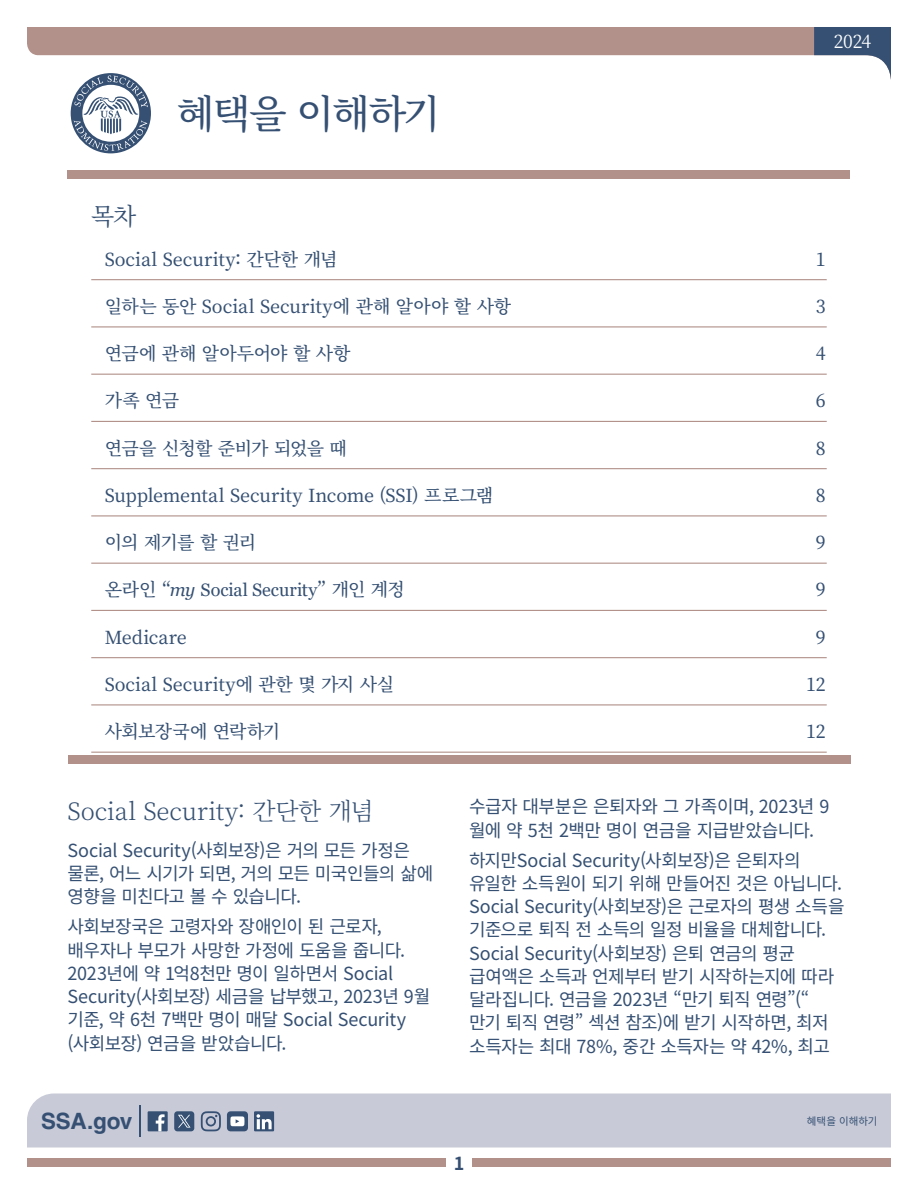
<style>
.page{position:relative;width:918px;height:1188px;background:#fff}
.page>*{position:absolute;margin:0;border:0;box-sizing:border-box;transform-origin:0 0}
.t1{font:500 39px "Noto Serif CJ Kkr";letter-spacing:-.05em;color:#355073}
.t2{font:300 24px "Noto Serif CJ Kkr";letter-spacing:-.005em;color:#355073}
.t3{font:24px "Noto Serif CJ Kkr";color:#355073}
.t4{font:700 22.5px "Helvetica";letter-spacing:-.015em;color:#355073}
.t5{font:18px/23.2px "Noto Sans CJ Kkr";letter-spacing:-.025em;color:#355073}
.t6{font:500 18px "Noto Serif CJ Kkr";letter-spacing:-.01em;color:#355073}
.t7{font:18px "Georgia";color:#355073}
.t8{font:500 18px "Noto Serif CJ Kkr";letter-spacing:-.04em;color:#355073}
.t9{font:18px "Noto Serif CJ Kkr";color:#fff}
.t10{font:700 18px "Noto Sans CJ Kkr";color:#355073}
.t11{font:10.5px "Noto Sans CJ Kkr";color:#355073}
.s1{font-family:"Noto Serif CJ Kkr";font-weight:500}
.s2{font-style:italic}
</style>
<div class="page">
<div style="left:27px;top:1159px;width:419px;height:8px;background:#b19189"></div>
<div style="left:472px;top:1159px;width:419px;height:8px;background:#b19189"></div>
<div style="left:27px;top:1094px;width:864px;height:54px;background:#c8cad7"></div>
<hr style="left:139px;top:1105px;width:2px;height:32px;background:#355073">
<div style="left:27px;top:27px;width:787px;height:29px;background:#b19189"></div>
<svg style="left:814px;top:27px;width:77px;height:53px"></svg>
<div style="left:68px;top:171px;width:782px;height:8px;background:#b19189"></div>
<div style="left:68px;top:755px;width:783px;height:8px;background:#b19189"></div>
<svg style="left:254px;top:1111px;width:20px;height:20px"></svg>
<svg style="left:257px;top:1114px;width:15px;height:15px"></svg>
<svg style="left:227px;top:1111px;width:21px;height:20px"></svg>
<svg style="left:201px;top:1111px;width:20px;height:20px"></svg>
<div style="left:174px;top:1111px;width:20px;height:20px;background:#355073;border-radius:3px"></div>
<svg style="left:178px;top:1115px;width:13px;height:13px"></svg>
<div style="left:148px;top:1111px;width:20px;height:20px;background:#355073"></div>
<svg style="left:156px;top:1114px;width:9px;height:17px"></svg>
<div style="left:67px;top:70px;width:87px;height:87px;border:3px solid #fff;border-radius:50%"></div>
<div style="left:71px;top:73px;width:80px;height:80px;background:#355073;border-radius:50%"></div>
<svg style="left:74px;top:76px;width:74px;height:75px"></svg>
<hr style="left:91px;top:279px;width:736px;height:1px;background:#b19189">
<hr style="left:91px;top:326px;width:736px;height:1px;background:#b19189">
<hr style="left:91px;top:374px;width:736px;height:1px;background:#b19189">
<hr style="left:91px;top:421px;width:736px;height:1px;background:#b19189">
<hr style="left:91px;top:468px;width:736px;height:1px;background:#b19189">
<hr style="left:91px;top:515px;width:736px;height:1px;background:#b19189">
<hr style="left:91px;top:563px;width:736px;height:1px;background:#b19189">
<hr style="left:91px;top:610px;width:736px;height:1px;background:#b19189">
<hr style="left:91px;top:657px;width:736px;height:1px;background:#b19189">
<hr style="left:91px;top:704px;width:736px;height:1px;background:#b19189">
<hr style="left:91px;top:752px;width:736px;height:1px;background:#b19189">
<h1 class="t1" style="left:177px;top:92px;width:265px">혜택을 이해하기</h1>
<p class="t9" style="left:834px;top:31px;width:39px">2024</p>
<h1 class="t3" style="left:91px;top:203px;width:46px">목차</h1>
<p class="t6" style="left:105px;top:249px;width:234px">Social Security: 간단한 개념</p>
<p class="t6" style="left:816px;top:249px;width:11px">1</p>
<p class="t6" style="left:105px;top:296px;width:408px">일하는 동안 Social Security에 관해 알아야 할 사항</p>
<p class="t6" style="left:816px;top:296px;width:11px">3</p>
<p class="t6" style="left:105px;top:343px;width:247px">연금에 관해 알아두어야 할 사항</p>
<p class="t6" style="left:816px;top:343px;width:11px">4</p>
<p class="t6" style="left:105px;top:391px;width:76px">가족 연금</p>
<p class="t6" style="left:816px;top:391px;width:11px">6</p>
<p class="t8" style="left:105px;top:438px;width:244px">연금을 신청할 준비가 되었을 때</p>
<p class="t6" style="left:816px;top:438px;width:11px">8</p>
<p class="t6" style="left:105px;top:485px;width:390px">Supplemental Security Income (SSI) 프로그램</p>
<p class="t6" style="left:816px;top:485px;width:11px">8</p>
<p class="t6" style="left:105px;top:532px;width:153px">이의 제기를 할 권리</p>
<p class="t6" style="left:816px;top:532px;width:11px">9</p>
<p class="t7" style="left:105px;top:579px;width:302px"><span class="s1">온라인 “</span><span class="s2">my</span> Social Security<span class="s1">” 개인 계정</span></p>
<p class="t6" style="left:816px;top:580px;width:11px">9</p>
<p class="t6" style="left:105px;top:627px;width:84px">Medicare</p>
<p class="t6" style="left:816px;top:627px;width:11px">9</p>
<p class="t6" style="left:105px;top:674px;width:291px">Social Security에 관한 몇 가지 사실</p>
<p class="t6" style="left:806px;top:674px;width:21px">12</p>
<p class="t8" style="left:105px;top:721px;width:177px">사회보장국에 연락하기</p>
<p class="t6" style="left:806px;top:721px;width:21px">12</p>
<h1 class="t2" style="left:68px;top:798px;width:308px">Social Security: 간단한 개념</h1>
<p class="t5" style="left:68px;top:839px;width:367px">Social Security(사회보장)은 거의 모든 가정은 물론, 어느 시기가 되면, 거의 모든 미국인들의 삶에 영향을 미친다고 볼 수 있습니다.</p>
<p class="t5" style="left:68px;top:915px;width:364px">사회보장국은 고령자와 장애인이 된 근로자, 배우자나 부모가 사망한 가정에 도움을 줍니다.<br>2023년에 약 1억8천만 명이 일하면서 Social<br>Security(사회보장) 세금을 납부했고, 2023년 9월 기준, 약 6천 7백만 명이 매달 Social Security (사회보장) 연금을 받았습니다.</p>
<p class="t5" style="left:469px;top:796px;width:362px">수급자 대부분은 은퇴자와 그 가족이며, 2023년 9 월에 약 5천 2백만 명이 연금을 지급받았습니다.</p>
<p class="t5" style="left:469px;top:849px;width:377px">하지만Social Security(사회보장)은 은퇴자의 유일한 소득원이 되기 위해 만들어진 것은 아닙니다.<br>Social Security(사회보장)은 근로자의 평생 소득을 기준으로 퇴직 전 소득의 일정 비율을 대체합니다.<br>Social Security(사회보장) 은퇴 연금의 평균 급여액은 소득과 언제부터 받기 시작하는지에 따라 달라집니다. 연금을 2023년 “만기 퇴직 연령”(“ 만기 퇴직 연령” 섹션 참조)에 받기 시작하면, 최저 소득자는 최대 78%, 중간 소득자는 약 42%, 최고</p>
<p class="t4" style="left:41px;top:1108px;width:93px">SSA.gov</p>
<p class="t11" style="left:807px;top:1115px;width:72px">혜택을 이해하기</p>
<p class="t10" style="left:454px;top:1153px;width:12px">1</p>
</div>
